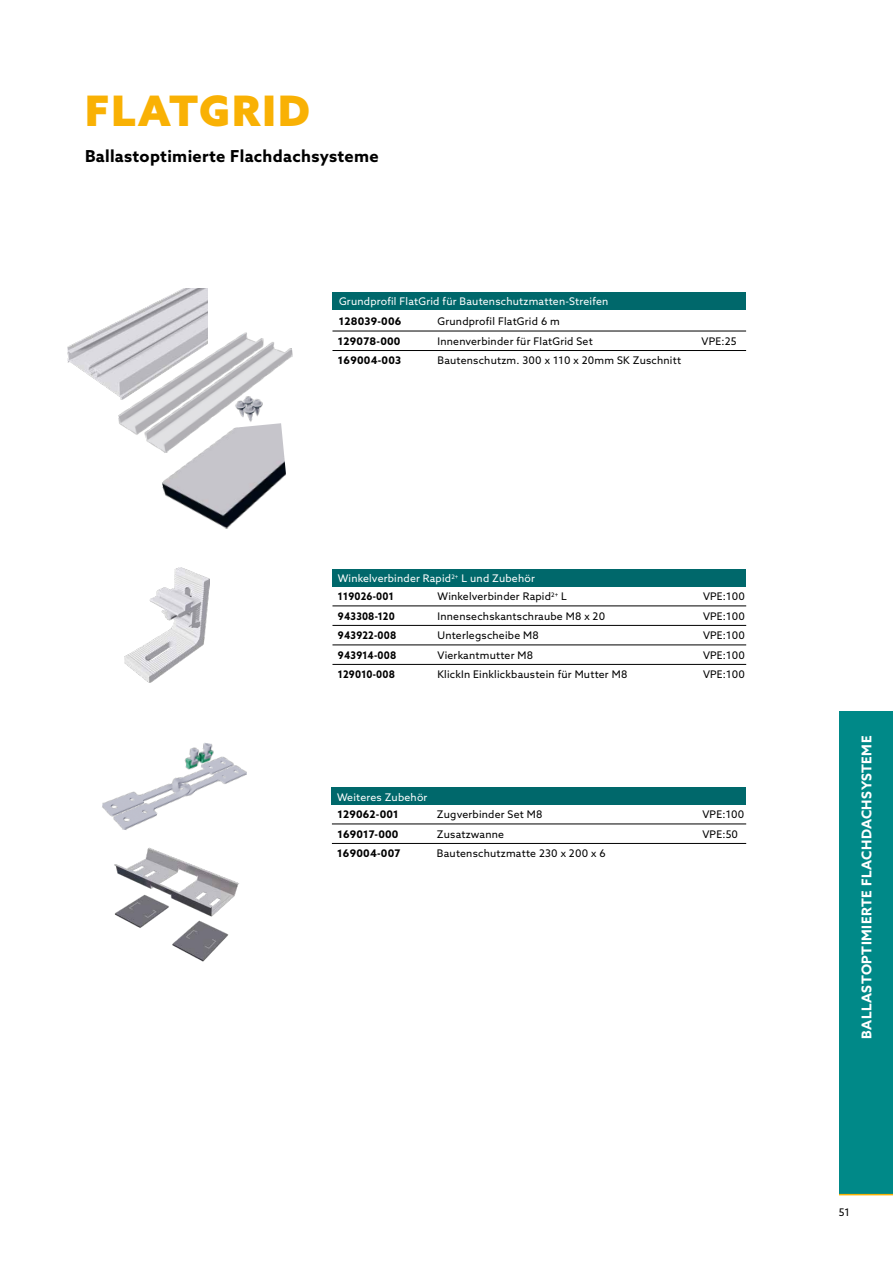
<style>
.page{position:relative;width:893px;height:1263px;background:#fff}
.page>*{position:absolute;margin:0;border:0;box-sizing:border-box;transform-origin:0 0}
.t1{font:900 42px "Azo Sans";letter-spacing:.05em;color:#f9b104}
.t2{font:700 16.5px "Azo Sans";letter-spacing:.02em;color:#000}
.t3{font:700 13.5px "Azo Sans";letter-spacing:.03em;color:#fff}
.t4{font:10.5px "Azo Sans";letter-spacing:.02em;color:#000}
.t5{font:10.5px/17.7px "Azo Sans";letter-spacing:.02em;color:#fff}
.t6{font:700 10.5px "Azo Sans";letter-spacing:.02em;color:#000}
.t7{font:700 10.5px "Azo Sans";letter-spacing:.02em;color:#000;scale:.92 1}
.s1{font-weight:700;color:#000}
</style>
<div class="page">
<div style="left:839px;top:711px;width:54px;height:483px;background:#008988"></div>
<hr style="left:839px;top:1194px;width:54px;height:1px;background:#f9b104">
<div style="left:332px;top:293px;width:414px;height:17px;background:#00686b"></div>
<hr style="left:332px;top:331px;width:414px;height:1px;background:#000">
<hr style="left:332px;top:350px;width:414px;height:1px;background:#000">
<div style="left:332px;top:570px;width:414px;height:17px;background:#00686b"></div>
<hr style="left:332px;top:606px;width:414px;height:1px;background:#000">
<hr style="left:332px;top:625px;width:414px;height:1px;background:#000">
<hr style="left:332px;top:645px;width:414px;height:1px;background:#000">
<hr style="left:332px;top:664px;width:414px;height:1px;background:#000">
<div style="left:332px;top:788px;width:414px;height:17px;background:#00686b"></div>
<hr style="left:332px;top:824px;width:414px;height:1px;background:#000">
<hr style="left:332px;top:843px;width:414px;height:1px;background:#000">
<img style="left:67px;top:289px;width:141px;height:102px">
<img style="left:162px;top:457px;width:124px;height:72px">
<img style="left:111px;top:324px;width:182px;height:133px">
<img style="left:114px;top:847px;width:125px;height:115px">
<img style="left:125px;top:568px;width:85px;height:115px">
<img style="left:102px;top:743px;width:145px;height:87px">
<h1 class="t1" style="left:85px;top:83px;width:226px">FLATGRID</h1>
<h2 class="t2" style="left:85px;top:145px;width:295px">Ballastoptimierte Flachdachsysteme</h2>
<p class="t5" style="left:339px;top:292px;width:271px">Grundprofil FlatGrid für Bautenschutzmatten-Streifen</p>
<p class="t6" style="left:339px;top:315px;width:64px">128039-006</p>
<p class="t4" style="left:437px;top:315px;width:124px">Grundprofil FlatGrid 6 m</p>
<p class="t6" style="left:338px;top:334px;width:64px">129078-000</p>
<p class="t4" style="left:437px;top:334px;width:157px">Innenverbinder für FlatGrid Set</p>
<p class="t4" style="left:701px;top:334px;width:37px">VPE:25</p>
<p class="t6" style="left:338px;top:354px;width:65px">169004-003</p>
<p class="t4" style="left:437px;top:354px;width:245px">Bautenschutzm. 300 x 110 x 20mm SK Zuschnitt</p>
<p class="t5" style="left:338px;top:570px;width:199px">Winkelverbinder Rapid<sup>2+</sup> L und Zubehör<br><span class="s1">119026-001</span></p>
<p class="t4" style="left:437px;top:589px;width:131px">Winkelverbinder Rapid<sup>2+</sup> L</p>
<p class="t4" style="left:703px;top:589px;width:43px">VPE:100</p>
<p class="t7" style="left:338px;top:609px;width:63px">943308-120</p>
<p class="t4" style="left:437px;top:609px;width:169px">Innensechskantschraube M8 x 20</p>
<p class="t4" style="left:703px;top:609px;width:43px">VPE:100</p>
<p class="t7" style="left:338px;top:628px;width:65px">943922-008</p>
<p class="t4" style="left:437px;top:628px;width:103px">Unterlegscheibe M8</p>
<p class="t4" style="left:703px;top:628px;width:43px">VPE:100</p>
<p class="t7" style="left:338px;top:648px;width:65px">943914-008</p>
<p class="t4" style="left:437px;top:648px;width:97px">Vierkantmutter M8</p>
<p class="t4" style="left:703px;top:648px;width:43px">VPE:100</p>
<p class="t7" style="left:338px;top:667px;width:64px">129010-008</p>
<p class="t4" style="left:437px;top:667px;width:191px">KlickIn Einklickbaustein für Mutter M8</p>
<p class="t4" style="left:703px;top:667px;width:43px">VPE:100</p>
<p class="t5" style="left:337px;top:788px;width:92px">Weiteres Zubehör</p>
<p class="t6" style="left:337px;top:807px;width:63px">129062-001</p>
<p class="t4" style="left:437px;top:808px;width:107px">Zugverbinder Set M8</p>
<p class="t4" style="left:702px;top:808px;width:43px">VPE:100</p>
<p class="t6" style="left:337px;top:827px;width:63px">169017-000</p>
<p class="t4" style="left:437px;top:827px;width:69px">Zusatzwanne</p>
<p class="t4" style="left:702px;top:827px;width:37px">VPE:50</p>
<p class="t6" style="left:337px;top:846px;width:65px">169004-007</p>
<p class="t4" style="left:437px;top:847px;width:170px">Bautenschutzmatte 230 x 200 x 6</p>
<p class="t3" style="left:858px;top:1038px;width:304px;rotate:-90deg">BALLASTOPTIMIERTE FLACHDACHSYSTEME</p>
<p class="t4" style="left:839px;top:1205px;width:13px">51</p>
</div>
